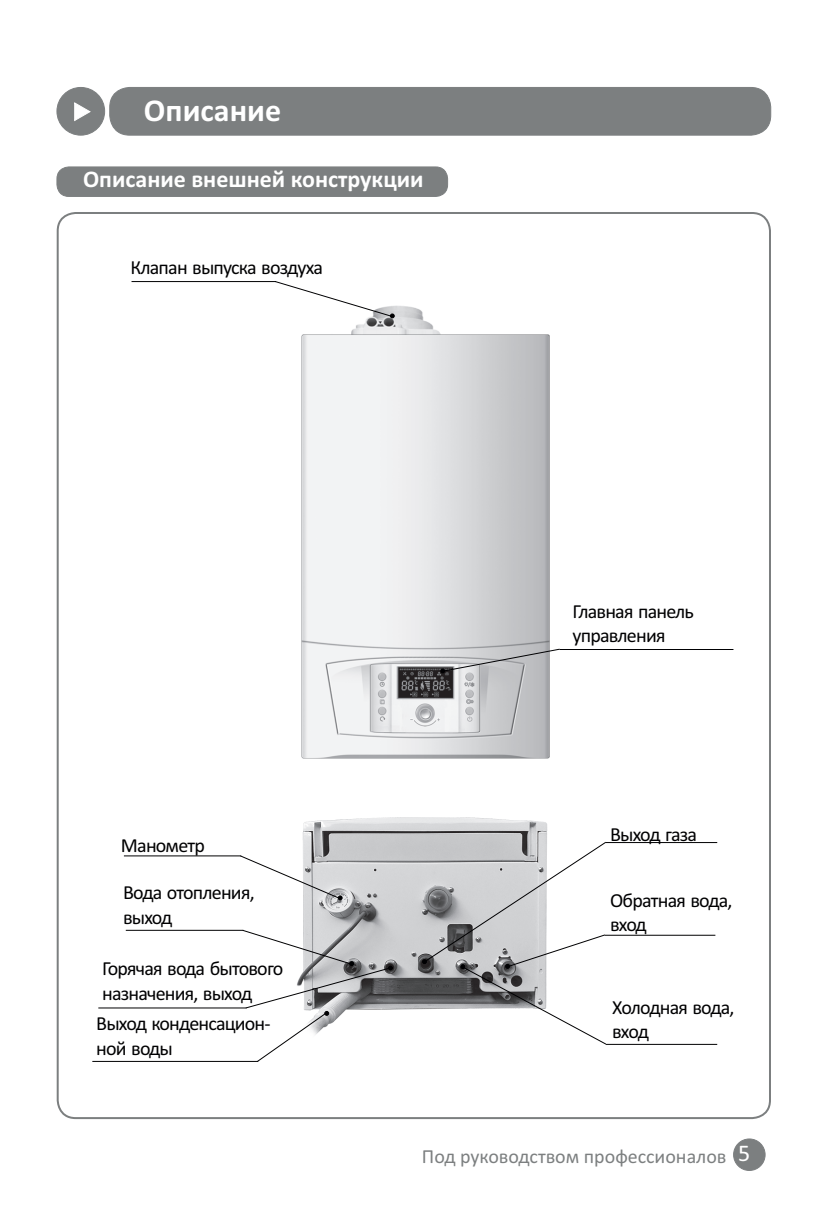
<style>
.page{position:relative;width:838px;height:1224px;background:#fff}
.page>*{position:absolute;margin:0;border:0;box-sizing:border-box;transform-origin:0 0}
.t1{font:700 32px "Calibri";color:#fff}
.t2{font:700 24px "Calibri";color:#fff}
.t3{font:20px/24.4px "Calibri";letter-spacing:-.04em;color:#000002}
.t4{font:20px "Calibri";color:#7c7f80}
.s1{font-size:24px;color:#fff}
</style>
<div class="page">
<div style="left:734px;top:1139px;width:31px;height:31px;background:#7c7f80;border-radius:50%"></div>
<div style="left:733px;top:1138px;width:33px;height:33px;border:1px solid #7c7f80;border-radius:50%"></div>
<img style="left:301px;top:305px;width:249px;height:454px">
<div style="left:110px;top:87px;width:661px;height:48px;background:#7c7f80;border-radius:20px"></div>
<div style="left:109px;top:87px;width:662px;height:48px;border:1px solid #7c7f80;border-radius:20px"></div>
<div style="left:57px;top:87px;width:48px;height:48px;background:#7c7f80;border-radius:50%"></div>
<div style="left:57px;top:87px;width:48px;height:48px;border:1px solid #7c7f80;border-radius:50%"></div>
<svg style="left:74px;top:102px;width:17px;height:19px"></svg>
<div style="left:57px;top:167px;width:391px;height:29px;background:#7c7f80;border-radius:12px"></div>
<div style="left:57px;top:167px;width:391px;height:30px;border:1px solid #7c7f80;border-radius:12px"></div>
<hr style="left:132px;top:281px;width:144px;height:1px;background:#000002">
<svg style="left:274px;top:281px;width:121px;height:37px"></svg>
<hr style="left:560px;top:649px;width:173px;height:1px;background:#000002">
<svg style="left:441px;top:648px;width:119px;height:25px;background:#bebfc1"></svg>
<img style="left:302px;top:817px;width:246px;height:193px">
<hr style="left:606px;top:842px;width:111px;height:1px;background:#000002">
<hr style="left:606px;top:1044px;width:111px;height:1px;background:#000002">
<hr style="left:98px;top:1007px;width:149px;height:1px;background:#000002">
<hr style="left:126px;top:930px;width:117px;height:1px;background:#000002">
<hr style="left:124px;top:855px;width:117px;height:1px;background:#000002">
<svg style="left:239px;top:855px;width:103px;height:45px"></svg>
<hr style="left:92px;top:1061px;width:166px;height:1px;background:#000002">
<svg style="left:241px;top:929px;width:152px;height:133px"></svg>
<hr style="left:605px;top:935px;width:110px;height:1px;background:#000002">
<svg style="left:422px;top:841px;width:185px;height:204px"></svg>
<h1 class="t1" style="left:144px;top:97px;width:139px">Описание</h1>
<p class="t2" style="left:83px;top:169px;width:342px">Описание внешней конструкции</p>
<p class="t3" style="left:130px;top:257px;width:194px">Клапан выпуска воздуха</p>
<p class="t3" style="left:121px;top:835px;width:85px">Манометр</p>
<p class="t3" style="left:123px;top:882px;width:133px">Вода отопления, выход</p>
<p class="t3" style="left:102px;top:958px;width:183px">Горячая вода бытового назначения, выход</p>
<p class="t3" style="left:96px;top:1013px;width:176px">Выход конденсацион&shy;ной воды</p>
<p class="t3" style="left:573px;top:601px;width:123px">Главная панель управления</p>
<p class="t3" style="left:610px;top:824px;width:89px">Выход газа</p>
<p class="t3" style="left:610px;top:889px;width:124px">Обратная вода, вход</p>
<p class="t3" style="left:612px;top:996px;width:124px">Холодная вода, вход</p>
<p class="t4" style="left:422px;top:1148px;width:330px">Под руководством профессионалов <span class="s1">5</span></p>
</div>
